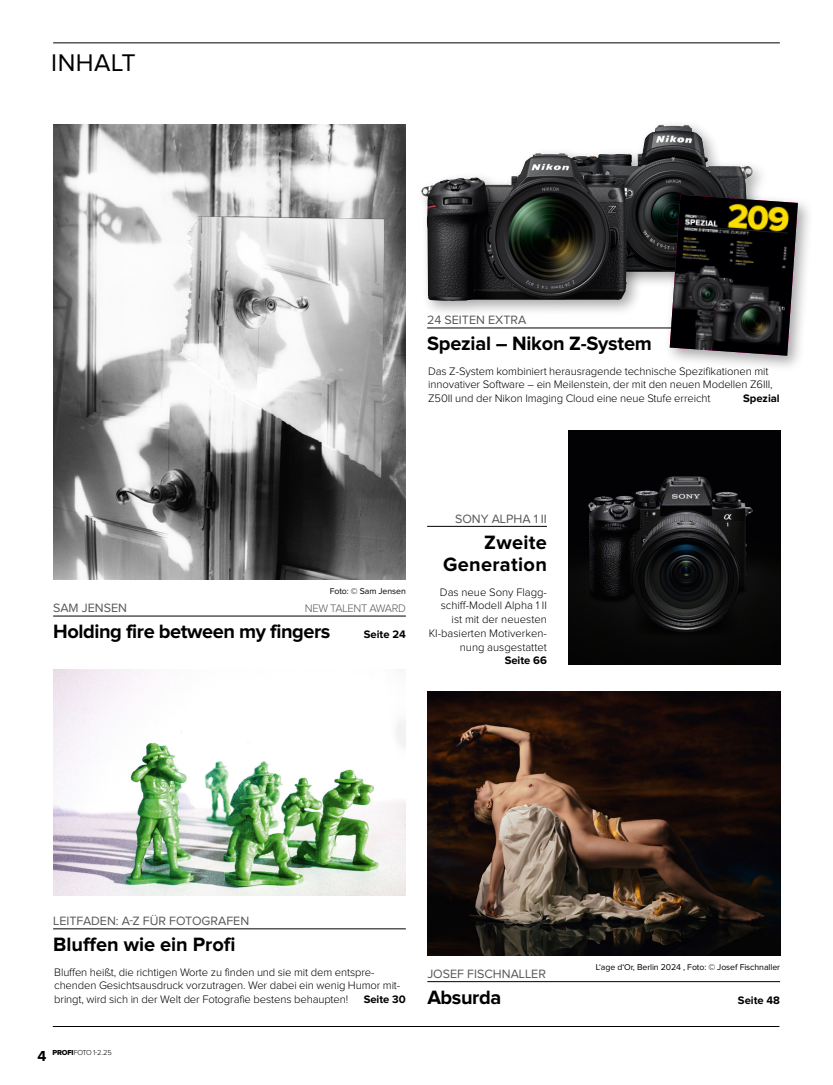
<style>
.page{position:relative;width:833px;height:1085px;background:#fff}
.page>*{position:absolute;margin:0;border:0;box-sizing:border-box;transform-origin:0 0}
.t1{font:25px "Proxima Nova";letter-spacing:.02em;color:#000}
.t2{font:700 20px "Proxima Nova";letter-spacing:-.01em;color:#000}
.t3{font:700 20px/22.5px "Proxima Nova";letter-spacing:.015em;color:#000;text-align:right}
.t4{font:700 15px "Proxima Nova";color:#000}
.t5{font:12.5px "Proxima Nova";color:#555859}
.t6{font:300 11.25px/13.8px "Proxima Nova";letter-spacing:-.01em;color:#000}
.t7{font:700 11.25px "Proxima Nova";color:#000}
.t8{font:300 11.25px "Proxima Nova";letter-spacing:-.03em;color:#555859}
.t9{font:8.75px "Proxima Nova";letter-spacing:-.01em;color:#000}
.t10{font:300 7.5px "Proxima Nova";letter-spacing:-.075em;color:#000}
.s1{font-family:"Proxima Nova Extrabld";font-weight:400}
</style>
<div class="page">
<hr style="left:53px;top:43px;width:727px;height:1px;background:#000">
<hr style="left:53px;top:1025px;width:726px;height:1px;background:#000">
<hr style="left:427px;top:981px;width:353px;height:1px;background:#000">
<hr style="left:53px;top:615px;width:353px;height:1px;background:#000">
<hr style="left:427px;top:328px;width:353px;height:1px;background:#000">
<hr style="left:427px;top:526px;width:120px;height:1px;background:#000">
<hr style="left:53px;top:928px;width:353px;height:1px;background:#000">
<img style="left:53px;top:669px;width:353px;height:226px">
<div style="left:539px;top:119px;width:230px;height:170px;background:#000;opacity:.35"></div>
<img style="left:545px;top:125px;width:113px;height:90px">
<div style="left:415px;top:147px;width:235px;height:171px;background:#000;opacity:.35"></div>
<img style="left:421px;top:153px;width:206px;height:148px">
<div style="left:663px;top:188px;width:151px;height:184px;background:#000;opacity:.35"></div>
<img style="left:669px;top:195px;width:129px;height:160px">
<img style="left:568px;top:431px;width:212px;height:233px">
<img style="left:427px;top:691px;width:353px;height:264px">
<img style="left:53px;top:124px;width:353px;height:455px">
<h1 class="t1" style="left:51px;top:51px;width:86px">INHALT</h1>
<p class="t5" style="left:427px;top:314px;width:101px">24 SEITEN EXTRA</p>
<h2 class="t2" style="left:427px;top:334px;width:226px">Spezial – Nikon Z-System</h2>
<p class="t6" style="left:428px;top:364px;width:346px">Das Z-System kombiniert herausragende technische Spezifikationen mit innovativer Software – ein Meilenstein, der mit den neuen Modellen Z6III,<br>Z50II und der Nikon Imaging Cloud eine neue Stufe erreicht</p>
<p class="t7" style="left:743px;top:393px;width:38px">Spezial</p>
<p class="t9" style="left:330px;top:586px;width:78px">Foto: © Sam Jensen</p>
<p class="t8" style="left:305px;top:603px;width:102px">NEW TALENT AWARD</p>
<p class="t5" style="left:53px;top:602px;width:75px">SAM JENSEN</p>
<h2 class="t2" style="left:53px;top:622px;width:279px">Holding fire between my fingers</h2>
<p class="t7" style="left:364px;top:629px;width:44px">Seite 24</p>
<p class="t5" style="left:455px;top:512px;width:93px">SONY ALPHA 1 II</p>
<h2 class="t3" style="left:443px;top:531px;width:105px">Zweite<br>Generation</h2>
<p class="t6" style="left:429px;top:585px;width:120px;text-align:right">Das neue Sony Flagg&shy;schiff-Modell Alpha 1 II ist mit der neuesten<br>KI-basierten Motiverken&shy;nung ausgestattet</p>
<p class="t7" style="left:504px;top:655px;width:44px">Seite 66</p>
<p class="t5" style="left:53px;top:915px;width:198px">LEITFADEN: A-Z FÜR FOTOGRAFEN</p>
<h2 class="t2" style="left:53px;top:935px;width:184px">Bluffen wie ein Profi</h2>
<p class="t6" style="left:54px;top:965px;width:347px">Bluffen heißt, die richtigen Worte zu finden und sie mit dem entspre&shy;chenden Gesichtsausdruck vorzutragen. Wer dabei ein wenig Humor mit&shy;bringt, wird sich in der Welt der Fotografie bestens behaupten!</p>
<p class="t7" style="left:364px;top:994px;width:44px">Seite 30</p>
<p class="t10" style="left:53px;top:1048px;width:61px"><span class="s1">PROFI</span>FOTO 1-2.25</p>
<h3 class="t4" style="left:37px;top:1048px;width:10px">4</h3>
<p class="t9" style="left:596px;top:962px;width:186px">L‘age d‘Or, Berlin 2024 , Foto: © Josef Fischnaller</p>
<p class="t5" style="left:427px;top:967px;width:120px">JOSEF FISCHNALLER</p>
<h2 class="t2" style="left:427px;top:987px;width:75px">Absurda</h2>
<p class="t7" style="left:738px;top:994px;width:44px">Seite 48</p>
</div>
